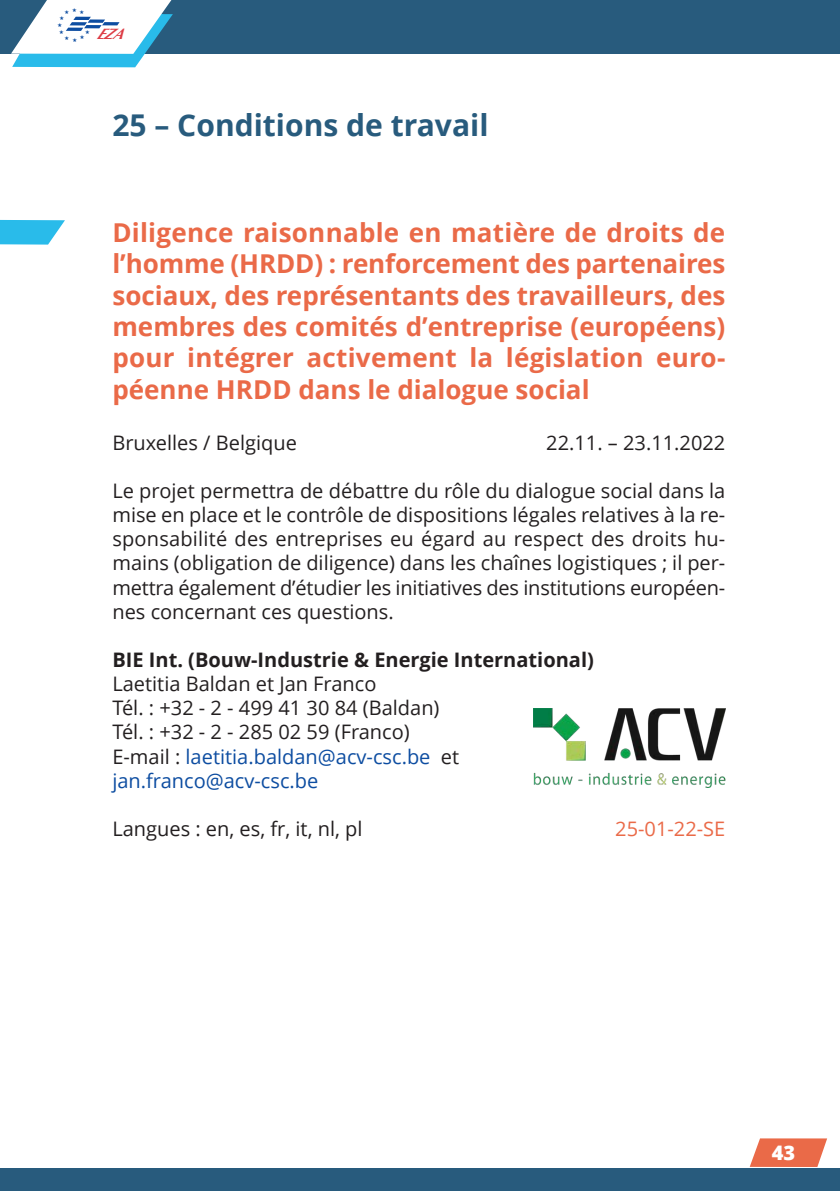
<style>
.page{position:relative;width:840px;height:1191px;background:#fff}
.page>*{position:absolute;margin:0;border:0;box-sizing:border-box;transform-origin:0 0}
.t1{font:700 30px "Open Sans";color:#285b7d}
.t2{font:700 26px/31.4px "Open Sans";color:#ea6a48;text-align:justify}
.t3{font:20px/24.2px "Open Sans";color:#231f20;text-align:justify}
.t4{font:20px "Open Sans";color:#0d4da1}
.t5{font:700 20px "Open Sans";color:#231f20}
.t6{font:20px "Open Sans";color:#ea6a48}
.t7{font:800 20px "Open Sans";color:#fff}
.t8{font:italic 700 15.2px "Optima";color:#dd3c45}
.s1{color:#231f20}
</style>
<div class="page">
<svg style="left:749px;top:1138px;width:77px;height:29px;background:#ec7e61"></svg>
<div style="left:0;top:0;width:839px;height:54px;background:#285b7d"></div>
<div style="left:0;top:1168px;width:839px;height:23px;background:#285b7d"></div>
<svg style="left:0;top:220px;width:65px;height:25px;background:#49c5ed"></svg>
<img style="left:533px;top:708px;width:192px;height:79px">
<svg style="left:11px;top:0;width:162px;height:67px"></svg>
<p class="t8" style="left:96px;top:25px;width:36px">EZA</p>
<p class="t1" style="left:112px;top:104px;width:377px">25 – Conditions de travail</p>
<p class="t2" style="left:112px;top:216px;width:614px">Diligence raisonnable en matière de droits de l’homme (HRDD) : renforcement des partenaires sociaux, des représentants des travailleurs, des membres des comités d’entreprise (européens) pour intégrer activement la législation euro&shy;péenne HRDD dans le dialogue social</p>
<p class="t3" style="left:112px;top:430px;width:186px">Bruxelles / Belgique</p>
<p class="t3" style="left:546px;top:430px;width:180px">22.11. – 23.11.2022</p>
<p class="t3" style="left:112px;top:478px;width:614px">Le projet permettra de débattre du rôle du dialogue social dans la mise en place et le contrôle de dispositions légales relatives à la re&shy;sponsabilité des entreprises eu égard au respect des droits hu&shy;mains (obligation de diligence) dans les chaînes logistiques ; il per&shy;mettra également d’étudier les initiatives des institutions européen&shy;nes concernant ces questions.</p>
<p class="t5" style="left:112px;top:645px;width:482px">BIE Int. (Bouw-Industrie &amp; Energie International)</p>
<p class="t3" style="left:112px;top:671px;width:265px">Laetitia Baldan et Jan Franco</p>
<p class="t3" style="left:112px;top:695px;width:328px">Tél. : +32 - 2 - 499 41 30 84 (Baldan)</p>
<p class="t3" style="left:112px;top:719px;width:299px">Tél. : +32 - 2 - 285 02 59 (Franco)</p>
<p class="t4" style="left:112px;top:742px;width:348px"><span class="s1">E-mail :</span> laetitia.baldan@acv-csc.be <span class="s1">et</span></p>
<p class="t4" style="left:112px;top:766px;width:207px">jan.franco@acv-csc.be</p>
<p class="t3" style="left:112px;top:816px;width:251px">Langues : en, es, fr, it, nl, pl</p>
<p class="t6" style="left:615px;top:814px;width:112px">25-01-22-SE</p>
<p class="t7" style="left:771px;top:1138px;width:25px">43</p>
</div>
